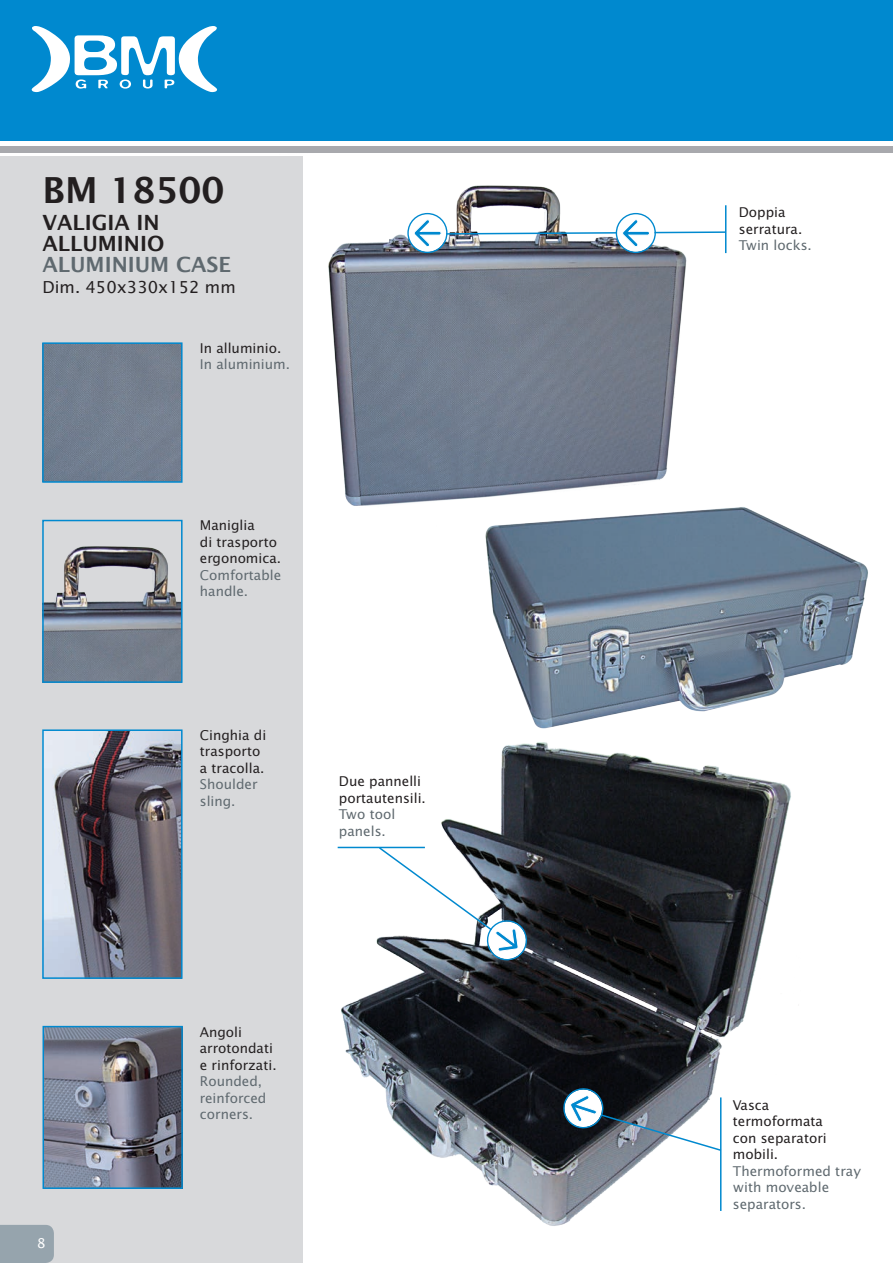
<style>
.page{position:relative;width:893px;height:1263px;background:#fff}
.page>*{position:absolute;margin:0;border:0;box-sizing:border-box;transform-origin:0 0}
.t1{font:600 36px "Lucida Sans";color:#231f20}
.t2{font:600 21px "Lucida Sans";color:#231f20}
.t3{font:600 21px "Lucida Sans";color:#5f696f}
.t4{font:16.5px "Lucida Sans";color:#231f20}
.t5{font:13.5px "Lucida Sans";color:#231f20}
.t6{font:13.5px "Lucida Sans";color:#5f696f}
.t7{font:13.5px "Lucida Sans";color:#fff}
</style>
<div class="page">
<div style="left:0;top:146px;width:893px;height:7px;background:#a8a9ad"></div>
<div style="left:0;top:0;width:893px;height:141px;background:#0089cf"></div>
<svg style="left:31px;top:26px;width:186px;height:66px"></svg>
<div style="left:0;top:156px;width:302px;height:1107px;background:#d8d9db"></div>
<img style="left:485px;top:507px;width:383px;height:222px">
<img style="left:302px;top:156px;width:411px;height:375px">
<img style="left:337px;top:742px;width:454px;height:484px">
<img style="left:46px;top:1029px;width:134px;height:157px">
<div style="left:43px;top:1026px;width:140px;height:163px;border:2px solid #0089cf"></div>
<img style="left:45px;top:345px;width:135px;height:135px">
<div style="left:42px;top:342px;width:141px;height:141px;border:2px solid #0089cf"></div>
<img style="left:45px;top:732px;width:135px;height:244px">
<div style="left:42px;top:729px;width:141px;height:250px;border:2px solid #0089cf"></div>
<img style="left:45px;top:546px;width:135px;height:134px">
<div style="left:42px;top:520px;width:141px;height:163px;border:2px solid #0089cf"></div>
<hr style="left:725px;top:205px;width:1px;height:48px;background:#0089cf">
<hr style="left:720px;top:1097px;width:1px;height:114px;background:#0089cf">
<hr style="left:338px;top:847px;width:87px;height:1px;background:#0089cf">
<svg style="left:407px;top:213px;width:320px;height:40px"></svg>
<svg style="left:561px;top:1086px;width:162px;height:66px"></svg>
<svg style="left:377px;top:846px;width:153px;height:117px"></svg>
<div style="left:0;top:1225px;width:54px;height:38px;background:#96a4ad"></div>
<p class="t1" style="left:43px;top:170px;width:183px">BM 18500</p>
<p class="t2" style="left:43px;top:211px;width:119px">VALIGIA IN</p>
<p class="t2" style="left:43px;top:232px;width:123px">ALLUMINIO</p>
<p class="t3" style="left:43px;top:253px;width:190px">ALUMINIUM CASE</p>
<p class="t4" style="left:43px;top:277px;width:195px">Dim. 450x330x152 mm</p>
<p class="t5" style="left:200px;top:340px;width:83px">In alluminio.</p>
<p class="t6" style="left:200px;top:356px;width:92px">In aluminium.</p>
<p class="t5" style="left:200px;top:517px;width:57px">Maniglia</p>
<p class="t5" style="left:200px;top:533px;width:79px">di trasporto</p>
<p class="t5" style="left:200px;top:550px;width:83px">ergonomica.</p>
<p class="t6" style="left:200px;top:566px;width:83px">Comfortable</p>
<p class="t6" style="left:200px;top:583px;width:50px">handle.</p>
<p class="t5" style="left:200px;top:727px;width:68px">Cinghia di</p>
<p class="t5" style="left:200px;top:743px;width:62px">trasporto</p>
<p class="t5" style="left:200px;top:760px;width:66px">a tracolla.</p>
<p class="t6" style="left:200px;top:776px;width:59px">Shoulder</p>
<p class="t6" style="left:200px;top:793px;width:37px">sling.</p>
<p class="t5" style="left:339px;top:773px;width:84px">Due pannelli</p>
<p class="t5" style="left:339px;top:790px;width:88px">portautensili.</p>
<p class="t6" style="left:339px;top:806px;width:58px">Two tool</p>
<p class="t6" style="left:339px;top:823px;width:48px">panels.</p>
<p class="t7" style="left:37px;top:1235px;width:10px">8</p>
<p class="t5" style="left:200px;top:1023px;width:44px">Angoli</p>
<p class="t5" style="left:200px;top:1040px;width:75px">arrotondati</p>
<p class="t5" style="left:200px;top:1056px;width:78px">e rinforzati.</p>
<p class="t6" style="left:200px;top:1073px;width:64px">Rounded,</p>
<p class="t6" style="left:200px;top:1089px;width:68px">reinforced</p>
<p class="t6" style="left:200px;top:1106px;width:55px">corners.</p>
<p class="t5" style="left:739px;top:204px;width:48px">Doppia</p>
<p class="t5" style="left:739px;top:220px;width:65px">serratura.</p>
<p class="t6" style="left:739px;top:237px;width:75px">Twin locks.</p>
<p class="t5" style="left:733px;top:1097px;width:38px">Vasca</p>
<p class="t5" style="left:733px;top:1113px;width:92px">termoformata</p>
<p class="t5" style="left:733px;top:1130px;width:96px">con separatori</p>
<p class="t5" style="left:733px;top:1146px;width:47px">mobili.</p>
<p class="t6" style="left:733px;top:1163px;width:130px">Thermoformed tray</p>
<p class="t6" style="left:733px;top:1179px;width:98px">with moveable</p>
<p class="t6" style="left:733px;top:1196px;width:75px">separators.</p>
</div>
